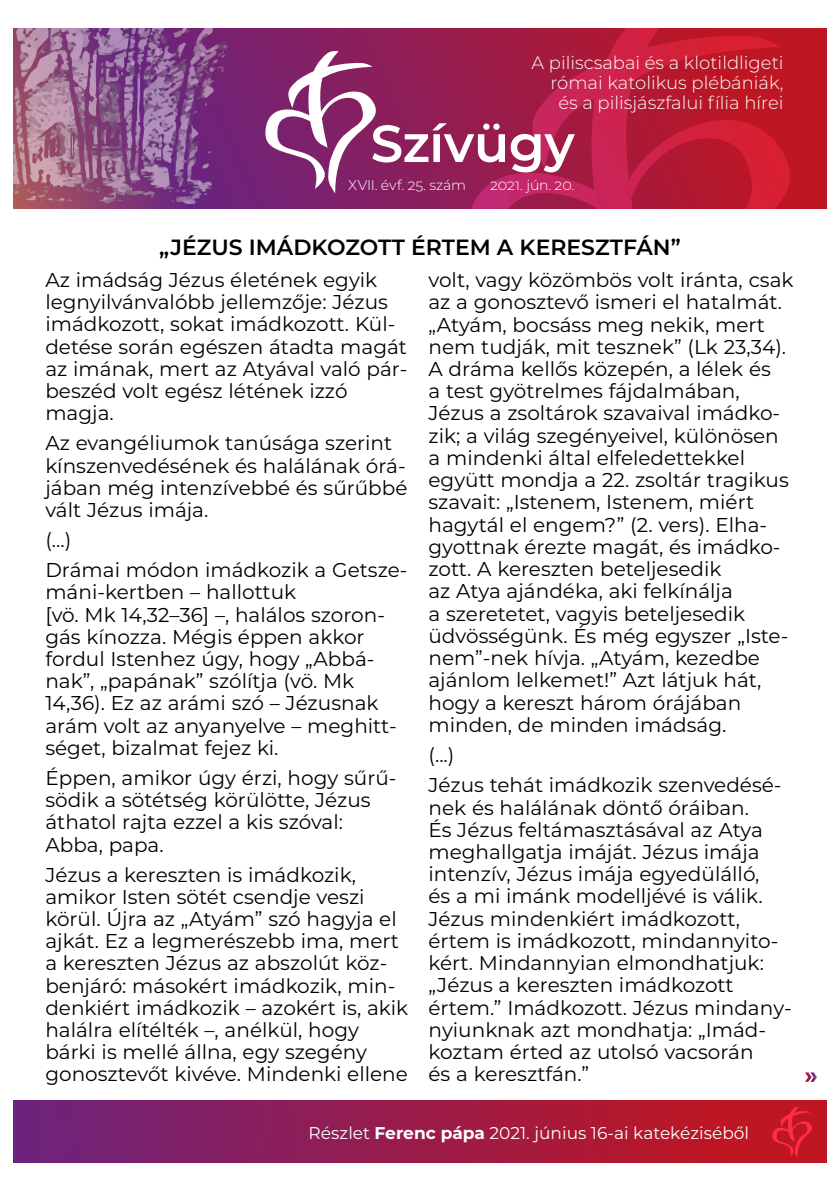
<style>
.page{position:relative;width:840px;height:1191px;background:#fff}
.page>*{position:absolute;margin:0;border:0;box-sizing:border-box;transform-origin:0 0}
.t1{font:600 52px "Montserrat";letter-spacing:-.01em;color:#fff}
.t2{font:600 22px "Montserrat";color:#000}
.t3{font:20px/22.2px "Montserrat";color:#000}
.t4{font:300 18px/19.8px "Montserrat";color:#fff;text-align:right}
.t5{font:17px "Montserrat";color:#fff}
.t6{font:300 14px "Montserrat";letter-spacing:-.01em;color:#fff}
.s1{font-weight:700}
</style>
<div class="page">
<img style="left:14px;top:1100px;width:811px;height:62px">
<svg style="left:771px;top:1106px;width:42px;height:51px;background:#cc1a29"></svg>
<img style="left:14px;top:28px;width:811px;height:180px">
<img style="left:14px;top:28px;width:213px;height:175px">
<svg style="left:460px;top:28px;width:345px;height:180px;background:#b51c3d"></svg>
<svg style="left:264px;top:50px;width:117px;height:143px"></svg>
<svg style="left:805px;top:1072px;width:11px;height:9px"></svg>
<p class="t4" style="left:531px;top:53px;width:253px">A piliscsabai és a klotildligeti római katolikus plébániák, és a pilisjászfalui fília hírei</p>
<h1 class="t1" style="left:370px;top:112px;width:205px">Szívügy</h1>
<p class="t6" style="left:348px;top:177px;width:119px">XVII. évf. 25. szám</p>
<p class="t6" style="left:489px;top:177px;width:86px">2021. jún. 20.</p>
<p class="t2" style="left:159px;top:233px;width:522px">„JÉZUS IMÁDKOZOTT ÉRTEM A KERESZTFÁN”</p>
<p class="t3" style="left:45px;top:269px;width:363px">Az imádság Jézus életének egyik legnyilvánvalóbb jellemzője: Jézus imádkozott, sokat imádkozott. Kül‐ detése során egészen átadta magát az imának, mert az Atyával való pár‐ beszéd volt egész létének izzó magja.</p>
<p class="t3" style="left:45px;top:432px;width:363px">Az evangéliumok tanúsága szerint kínszenvedésének és halálának órá‐ jában még intenzívebbé és sűrűbbé vált Jézus imája.</p>
<p class="t3" style="left:45px;top:525px;width:363px;line-height:30.2px">(...)<br>Drámai módon imádkozik a Getsze‐</p>
<p class="t3" style="left:45px;top:581px;width:353px">máni-kertben – hallottuk<br>[vö. Mk 14,32–36] –, halálos szoron‐ gás kínozza. Mégis éppen akkor fordul Istenhez úgy, hogy „Abbá‐ nak”, „papának” szólítja (vö. Mk<br>14,36). Ez az arámi szó – Jézusnak arám volt az anyanyelve – meghitt‐ séget, bizalmat fejez ki.</p>
<p class="t3" style="left:45px;top:766px;width:352px">Éppen, amikor úgy érzi, hogy sűrű‐ södik a sötétség körülötte, Jézus áthatol rajta ezzel a kis szóval:<br>Abba, papa.</p>
<p class="t3" style="left:45px;top:863px;width:364px">Jézus a kereszten is imádkozik, amikor Isten sötét csendje veszi körül. Újra az „Atyám” szó hagyja el ajkát. Ez a legmerészebb ima, mert a kereszten Jézus az abszolút köz‐ benjáró: másokért imádkozik, min‐ denkiért imádkozik – azokért is, akik halálra elítélték –, anélkül, hogy bárki is mellé állna, egy szegény gonosztevőt kivéve. Mindenki ellene</p>
<p class="t3" style="left:428px;top:269px;width:366px">volt, vagy közömbös volt iránta, csak az a gonosztevő ismeri el hatalmát. „Atyám, bocsáss meg nekik, mert nem tudják, mit tesznek” (Lk 23,34).<br>A dráma kellős közepén, a lélek és<br>a test gyötrelmes fájdalmában, Jézus a zsoltárok szavaival imádko‐ zik; a világ szegényeivel, különösen a mindenki által elfeledettekkel együtt mondja a 22. zsoltár tragikus szavait: „Istenem, Istenem, miért hagytál el engem?” (2. vers). Elha‐ gyottnak érezte magát, és imádko‐ zott. A kereszten beteljesedik<br>az Atya ajándéka, aki felkínálja<br>a szeretetet, vagyis beteljesedik üdvösségünk. És még egyszer „Iste‐ nem”-nek hívja. „Atyám, kezedbe ajánlom lelkemet!” Azt látjuk hát, hogy a kereszt három órájában minden, de minden imádság.</p>
<p class="t3" style="left:428px;top:740px;width:354px;line-height:30.2px">(...)<br>Jézus tehát imádkozik szenvedésé‐</p>
<p class="t3" style="left:428px;top:796px;width:364px">nek és halálának döntő óráiban.<br>És Jézus feltámasztásával az Atya meghallgatja imáját. Jézus imája intenzív, Jézus imája egyedülálló,<br>és a mi imánk modelljévé is válik.<br>Jézus mindenkiért imádkozott, értem is imádkozott, mindannyito‐ kért. Mindannyian elmondhatjuk: „Jézus a kereszten imádkozott értem.” Imádkozott. Jézus mindany‐ nyiunknak azt mondhatja: „Imád‐ koztam érted az utolsó vacsorán<br>és a keresztfán.”</p>
<p class="t5" style="left:308px;top:1122px;width:442px">Részlet <span class="s1">Ferenc pápa</span> 2021. június 16-ai katekéziséből</p>
</div>
